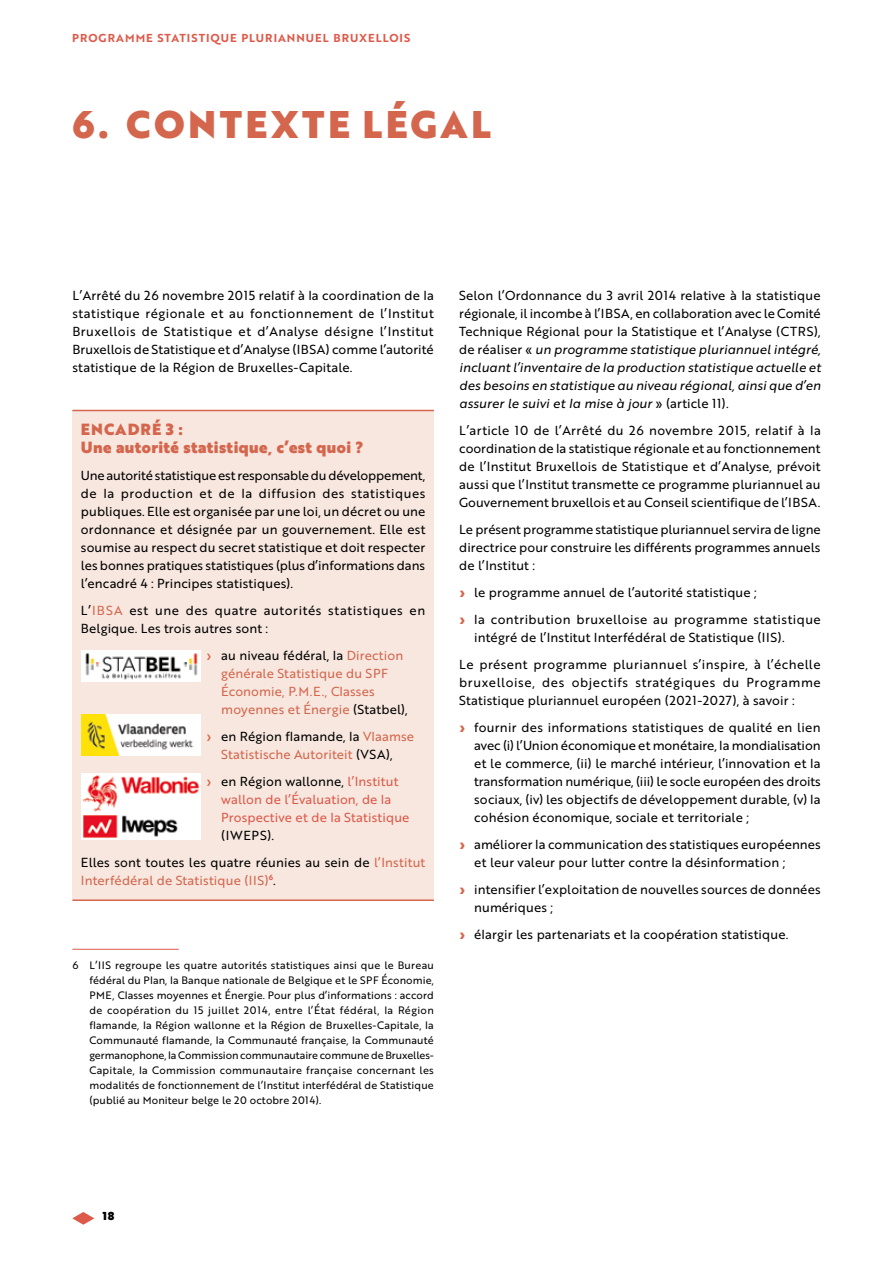
<style>
.page{position:relative;width:893px;height:1263px;background:#fff}
.page>*{position:absolute;margin:0;border:0;box-sizing:border-box;transform-origin:0 0}
.Grand_titre_niveau_1{font:37.5px "Brother 1816 Black";letter-spacing:.09em;color:#d4664d}
.Titre_Encadré{font:15.75px/18px "Brother 1816 Black";letter-spacing:.025em;color:#d4664d}
._1-Body_Brother{font:12.75px/18px "Brother 1816 Regular";letter-spacing:.01em;color:#000;text-align:justify}
.Encadré{font:12.75px/18px "Brother 1816 Regular";letter-spacing:.015em;color:#000;text-align:justify}
.t1{font:12.75px/18px "Brother 1816 Regular";letter-spacing:.01em;color:#d4664d}
._1-Body_Brother-2{font:12.75px/18px "Brother 1816 Regular";letter-spacing:.03em;color:#000}
.t2{font:12.75px/18px "Brother 1816 Regular";letter-spacing:.01em;color:#dd5949}
.Encadré-2{font:12.75px/18px "Brother 1816 Regular";letter-spacing:.045em;color:#000}
.t3{font:11.25px "Brother 1816 Bold";letter-spacing:.09em;color:#dd5949}
.t4{font:11.25px "Brother 1816 Black";color:#000}
.Note{font:10.5px/15px "Brother 1816 Regular";letter-spacing:.01em;color:#000;text-align:justify}
.s1{color:#d4664d}
.s2{font-family:"Brother 1816 Medium"}
.s3{color:#000}
.s4{font-family:"Brother 1816 Medium";color:#d4664d}
.s5{font-family:"Brother 1816 Regular Italic"}
.s6{font-family:"Brother 1816 Black";color:#d4664d}
</style>
<div class="page">
<svg style="left:72px;top:1212px;width:22px;height:13px"></svg>
<div style="left:72px;top:410px;width:362px;height:490px;background:#f7e7df"></div>
<hr style="left:72px;top:899px;width:362px;height:2px;background:#d4664d">
<hr style="left:72px;top:410px;width:362px;height:1px;background:#d4664d">
<hr style="left:72px;top:949px;width:107px;height:1px;background:#dd5949">
<img style="left:82px;top:650px;width:119px;height:31px">
<img style="left:82px;top:715px;width:119px;height:40px">
<img style="left:82px;top:773px;width:119px;height:67px">
<p class="t3" style="left:72px;top:30px;width:340px">PROGRAMME STATISTIQUE PLURIANNUEL BRUXELLOIS</p>
<p class="Grand_titre_niveau_1" style="left:72px;top:95px;width:420px">6. CONTEXTE LÉGAL</p>
<p class="_1-Body_Brother" style="left:72px;top:285px;width:363px">L’Arrêté du 26 novembre 2015 relatif à la coordination de la statistique régionale et au fonctionnement de l’Institut Bruxellois de Statistique et d’Analyse désigne l’Institut Bruxellois de Statistique et d’Analyse (IBSA) comme l’autorité statistique de la Région de Bruxelles-Capitale.</p>
<p class="Titre_Encadré" style="left:81px;top:419px;width:284px">ENCADRÉ 3 :<br>Une autorité statistique, c’est quoi ?</p>
<p class="Encadré" style="left:81px;top:465px;width:346px">Une autorité statistique est responsable du développement, de la production et de la diffusion des statistiques publiques. Elle est organisée par une loi, un décret ou une ordonnance et désignée par un gouvernement. Elle est soumise au respect du secret statistique et doit respecter les bonnes pratiques statistiques (plus d’informations dans l’encadré 4 : Principes statistiques).</p>
<p class="Encadré-2" style="left:81px;top:600px;width:346px">L’<span class="s1">IBSA</span> est une des quatre autorités statistiques en<br>Belgique. Les trois autres sont :</p>
<p class="t1" style="left:221px;top:645px;width:188px;text-indent:-15px"><span class="s2">›</span> <span class="s3">au niveau fédéral, la</span> Direction générale Statistique du SPF<br>Économie, P.M.E., Classes moyennes et Énergie <span class="s3">(Statbel),</span></p>
<p class="t1" style="left:206px;top:726px;width:209px;text-align:center"><span class="s2">›</span> <span class="s3">en Région flamande, la</span> Vlaamse<br>Statistische Autoriteit <span class="s3">(VSA),</span></p>
<p class="t2" style="left:221px;top:771px;width:190px;text-indent:-15px"><span class="s4">›</span> <span class="s3">en Région wallonne,</span> l’Institut wallon de l’Évaluation, de la<br>Prospective et de la Statistique <span class="s3">(IWEPS).</span></p>
<p class="Encadré" style="left:81px;top:852px;width:346px">Elles sont toutes les quatre réunies au sein de <span class="s1">l’Institut<br>Interfédéral de Statistique (IIS)</span><sup>6</sup>.</p>
<p class="Note" style="left:89px;top:957px;width:346px;text-indent:-17px">6 L’IIS regroupe les quatre autorités statistiques ainsi que le Bureau fédéral du Plan, la Banque nationale de Belgique et le SPF Économie, PME, Classes moyennes et Énergie. Pour plus d’informations : accord de coopération du 15 juillet 2014, entre l’État fédéral, la Région flamande, la Région wallonne et la Région de Bruxelles-Capitale, la Communauté flamande, la Communauté française, la Communauté germanophone, la Commission communautaire commune de Bruxelles-Capitale, la Commission communautaire française concernant les modalités de fonctionnement de l’Institut interfédéral de Statistique (publié au Moniteur belge le 20 octobre 2014).</p>
<p class="_1-Body_Brother" style="left:459px;top:285px;width:363px">Selon l’Ordonnance du 3 avril 2014 relative à la statistique régionale, il incombe à l’IBSA, en collaboration avec le Comité Technique Régional pour la Statistique et l’Analyse (CTRS), de réaliser « <span class="s5">un programme statistique pluriannuel intégré, incluant l’inventaire de la production statistique actuelle et des besoins en statistique au niveau régional, ainsi que d’en assurer le suivi et la mise à jour</span> » (article 11).</p>
<p class="_1-Body_Brother" style="left:459px;top:420px;width:363px">L’article 10 de l’Arrêté du 26 novembre 2015, relatif à la coordination de la statistique régionale et au fonctionnement de l’Institut Bruxellois de Statistique et d’Analyse, prévoit aussi que l’Institut transmette ce programme pluriannuel au Gouvernement bruxellois et au Conseil scientifique de l’IBSA.</p>
<p class="_1-Body_Brother" style="left:459px;top:519px;width:363px">Le présent programme statistique pluriannuel servira de ligne directrice pour construire les différents programmes annuels de l’Institut :</p>
<p class="_1-Body_Brother" style="left:459px;top:582px;width:299px"><span class="s6">›</span> le programme annuel de l’autorité statistique ;</p>
<p class="_1-Body_Brother-2" style="left:474px;top:609px;width:348px;text-indent:-15px"><span class="s6">›</span> la contribution bruxelloise au programme statistique intégré de l’Institut Interfédéral de Statistique (IIS).</p>
<p class="_1-Body_Brother" style="left:459px;top:654px;width:363px">Le présent programme pluriannuel s’inspire, à l’échelle bruxelloise, des objectifs stratégiques du Programme Statistique pluriannuel européen (2021-2027), à savoir :</p>
<p class="_1-Body_Brother" style="left:474px;top:717px;width:348px;text-indent:-15px"><span class="s6">›</span> fournir des informations statistiques de qualité en lien avec (i) l’Union économique et monétaire, la mondialisation et le commerce, (ii) le marché intérieur, l’innovation et la transformation numérique, (iii) le socle européen des droits sociaux, (iv) les objectifs de développement durable, (v) la cohésion économique, sociale et territoriale ;</p>
<p class="_1-Body_Brother" style="left:474px;top:834px;width:348px;text-indent:-15px"><span class="s6">›</span> améliorer la communication des statistiques européennes et leur valeur pour lutter contre la désinformation ;</p>
<p class="_1-Body_Brother" style="left:474px;top:879px;width:348px;text-indent:-15px"><span class="s6">›</span> intensifier l’exploitation de nouvelles sources de données numériques ;</p>
<p class="_1-Body_Brother" style="left:459px;top:924px;width:331px"><span class="s6">›</span> élargir les partenariats et la coopération statistique.</p>
<p class="t4" style="left:103px;top:1207px;width:13px">18</p>
</div>
